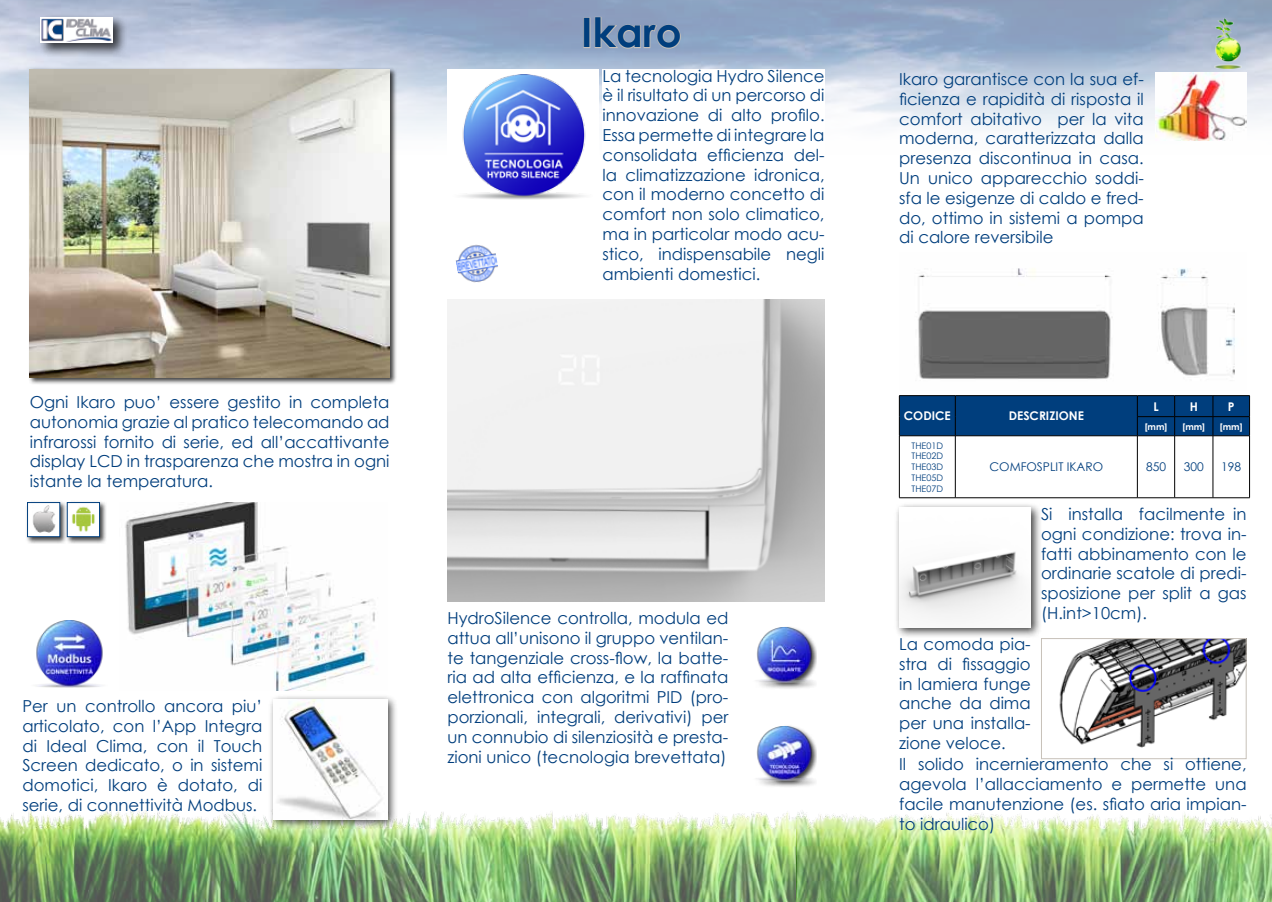
<style>
.page{position:relative;width:1272px;height:902px;background:#fff}
.page>*{position:absolute;margin:0;border:0;box-sizing:border-box;transform-origin:0 0}
.t1{font:700 40.5px "Century Gothic";color:#003e7d}
.t2{font:16.5px/19.8px "Century Gothic";color:#003e7d;text-align:justify}
.t3{font:12px "Century Gothic";color:#003e7d}
.t4{font:700 12px "Century Gothic";color:#fff}
.t5{font:9px/10.8px "Century Gothic";color:#003e7d;text-align:justify}
.t6{font:700 9px "Century Gothic";color:#fff}
</style>
<div class="page">
<img style="left:0;top:804px;width:1271px;height:97px">
<div style="left:583px;top:18px;width:7px;height:30px;border:2px solid #c7c1b9"></div>
<svg style="left:594px;top:16px;width:87px;height:33px;background:#98a7be"></svg>
<div style="left:37px;top:14px;width:90px;height:43px;background:#000;opacity:.75"></div>
<img style="left:40px;top:17px;width:72px;height:25px">
<img style="left:1212px;top:18px;width:29px;height:52px">
<div style="left:65px;top:500px;width:42px;height:44px;background:#000;opacity:.75"></div>
<div style="left:67px;top:502px;width:32px;height:34px;background:#fff"></div>
<img style="left:72px;top:506px;width:23px;height:26px">
<div style="left:67px;top:502px;width:33px;height:35px;border:1px solid #003e7d"></div>
<div style="left:26px;top:500px;width:42px;height:44px;background:#000;opacity:.75"></div>
<div style="left:28px;top:502px;width:32px;height:34px;background:#fff"></div>
<img style="left:32px;top:505px;width:24px;height:27px">
<div style="left:27px;top:502px;width:33px;height:35px;border:1px solid #003e7d"></div>
<div style="left:28px;top:67px;width:369px;height:318px;background:#000;opacity:.75"></div>
<img style="left:30px;top:69px;width:359px;height:309px">
<img style="left:1059px;top:640px;width:185px;height:108px">
<div style="left:1041px;top:638px;width:205px;height:121px;border:1px solid #c7c1b9"></div>
<img style="left:918px;top:268px;width:317px;height:111px">
<svg style="left:899px;top:395px;width:351px;height:41px;background:#003b77"></svg>
<hr style="left:899px;top:435px;width:56px;height:1px;background:#000">
<hr style="left:899px;top:436px;width:1px;height:61px;background:#000">
<hr style="left:955px;top:435px;width:182px;height:1px;background:#000">
<hr style="left:955px;top:436px;width:1px;height:61px;background:#000">
<hr style="left:1137px;top:435px;width:37px;height:1px;background:#000">
<hr style="left:1137px;top:436px;width:1px;height:61px;background:#000">
<hr style="left:1174px;top:435px;width:38px;height:1px;background:#000">
<hr style="left:1174px;top:436px;width:1px;height:61px;background:#000">
<hr style="left:1212px;top:435px;width:37px;height:1px;background:#000">
<hr style="left:1212px;top:436px;width:1px;height:61px;background:#000">
<hr style="left:1249px;top:436px;width:1px;height:61px;background:#000">
<hr style="left:899px;top:497px;width:56px;height:1px;background:#000">
<hr style="left:955px;top:497px;width:182px;height:1px;background:#000">
<hr style="left:1137px;top:497px;width:37px;height:1px;background:#000">
<hr style="left:1174px;top:497px;width:38px;height:1px;background:#000">
<hr style="left:1212px;top:497px;width:37px;height:1px;background:#000">
<img style="left:36px;top:620px;width:67px;height:67px">
<div style="left:893px;top:502px;width:148px;height:136px;background:#000;opacity:.75"></div>
<img style="left:899px;top:507px;width:131px;height:120px">
<div style="left:268px;top:694px;width:130px;height:136px;background:#000;opacity:.75"></div>
<img style="left:273px;top:699px;width:114px;height:119px">
<img style="left:125px;top:502px;width:250px;height:188px">
<img style="left:1155px;top:73px;width:91px;height:68px">
<img style="left:456px;top:74px;width:135px;height:126px">
<div style="left:751px;top:724px;width:66px;height:63px;background:#000;opacity:.75"></div>
<img style="left:753px;top:726px;width:62px;height:54px">
<div style="left:751px;top:626px;width:66px;height:63px;background:#000;opacity:.75"></div>
<img style="left:753px;top:627px;width:62px;height:55px">
<img style="left:455px;top:244px;width:43px;height:39px">
<img style="left:447px;top:300px;width:377px;height:301px">
<p class="t2" style="left:30px;top:392px;width:361px">Ogni Ikaro puo’ essere gestito in completa autonomia grazie al pratico telecomando ad infrarossi fornito di serie, ed all’accattivante display LCD in trasparenza che mostra in ogni istante la temperatura.</p>
<p class="t2" style="left:22px;top:695px;width:241px">Per un controllo ancora piu’ articolato, con l’App Integra di Ideal Clima, con il Touch Screen dedicato, o in sistemi domotici, Ikaro è dotato, di serie, di connettività Modbus.</p>
<h1 class="t1" style="left:581px;top:2px;width:102px">Ikaro</h1>
<p class="t2" style="left:602px;top:65px;width:223px">La tecnologia Hydro Silence è il risultato di un percorso di innovazione di alto profilo.<br>Essa permette di integrare la consolidata efficienza del&shy;la climatizzazione idronica, con il moderno concetto di comfort non solo climatico, ma in particolar modo acu&shy;stico, indispensabile negli ambienti domestici.</p>
<p class="t2" style="left:447px;top:607px;width:282px">HydroSilence controlla, modula ed attua all’unisono il gruppo ventilan&shy;te tangenziale cross-flow, la batte&shy;ria ad alta efficienza, e la raffinata elettronica con algoritmi PID (pro&shy;porzionali, integrali, derivativi) per un connubio di silenziosità e presta&shy;zioni unico (tecnologia brevettata)</p>
<p class="t2" style="left:899px;top:69px;width:246px">Ikaro garantisce con la sua ef&shy;ficienza e rapidità di risposta il comfort abitativo per la vita moderna, caratterizzata dalla presenza discontinua in casa.<br>Un unico apparecchio soddi&shy;sfa le esigenze di caldo e fred&shy;do, ottimo in sistemi a pompa di calore reversibile</p>
<p class="t4" style="left:903px;top:406px;width:48px">CODICE</p>
<p class="t4" style="left:1008px;top:406px;width:77px">DESCRIZIONE</p>
<p class="t4" style="left:1153px;top:397px;width:7px">L</p>
<p class="t4" style="left:1189px;top:397px;width:10px">H</p>
<p class="t4" style="left:1227px;top:397px;width:8px">P</p>
<p class="t6" style="left:1144px;top:419px;width:24px">[mm]</p>
<p class="t6" style="left:1182px;top:419px;width:24px">[mm]</p>
<p class="t6" style="left:1219px;top:419px;width:24px">[mm]</p>
<p class="t5" style="left:911px;top:439px;width:33px">THE01D THE02D THE03D THE05D THE07D</p>
<p class="t3" style="left:989px;top:458px;width:115px">COMFOSPLIT IKARO</p>
<p class="t3" style="left:1145px;top:458px;width:21px">850</p>
<p class="t3" style="left:1183px;top:458px;width:21px">300</p>
<p class="t3" style="left:1221px;top:458px;width:21px">198</p>
<p class="t2" style="left:1041px;top:503px;width:207px">Si installa facilmente in ogni condizione: trova in&shy;fatti abbinamento con le ordinarie scatole di predi&shy;sposizione per split a gas (H.int&gt;10cm).</p>
<p class="t2" style="left:899px;top:633px;width:133px">La comoda pia&shy;stra di fissaggio in lamiera funge anche da dima per una installa&shy;zione veloce.</p>
<p class="t2" style="left:899px;top:754px;width:349px">Il solido incernieramento che si ottiene, agevola l’allacciamento e permette una facile manutenzione (es. sfiato aria impian&shy;to idraulico)</p>
</div>
